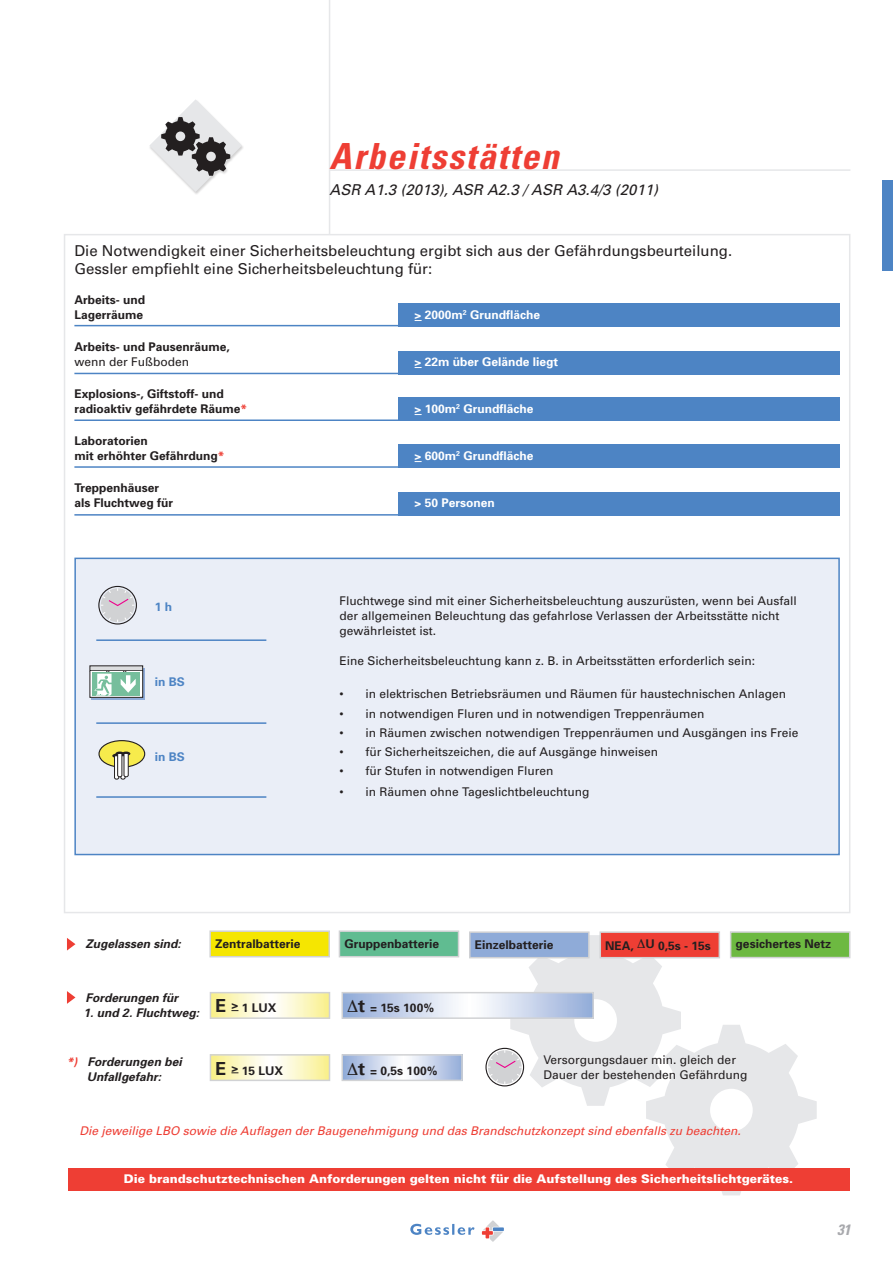
<style>
.page{position:relative;width:893px;height:1263px;background:#fff}
.page>*{position:absolute;margin:0;border:0;box-sizing:border-box;transform-origin:0 0}
.t1{font:italic 700 condensed 36px "Univers";letter-spacing:.05em;color:#ee3e34}
.t2{font:500 15px/18px "Univers CE";color:#231f20}
.t3{font:italic 15px "Univers";color:#231f20}
.t4{font:italic 700 condensed 15px "Univers";color:#a8a9ad}
.t5{font:12px/15px "Univers";color:#231f20}
.t6{font:700 12px/15px "Univers";color:#231f20}
.t7{font:italic 12px "Univers";color:#ee3e34}
.t8{font:900 12px "Univers";color:#fff}
.t9{font:700 12px "Univers";color:#fff}
.t10{font:italic 700 12px/15px "Univers";color:#231f20;text-align:center}
.t11{font:700 12px "Univers";color:#4d84c4}
.s1{color:#ee3e34}
.s2{font-size:18px}
</style>
<div class="page">
<hr style="left:330px;top:169px;width:520px;height:2px;background:#e6e7e9">
<hr style="left:329px;top:0;width:1px;height:234px;background:#e6e7e9">
<svg style="left:482px;top:1220px;width:21px;height:22px"></svg>
<svg style="left:410px;top:1224px;width:65px;height:11px"></svg>
<div style="left:882px;top:180px;width:11px;height:91px;background:#4d84c4"></div>
<div style="left:398px;top:303px;width:442px;height:23px;background:#4d84c4"></div>
<hr style="left:74px;top:325px;width:347px;height:1px;background:#4d84c4">
<div style="left:398px;top:351px;width:442px;height:23px;background:#4d84c4"></div>
<hr style="left:74px;top:373px;width:347px;height:1px;background:#4d84c4">
<div style="left:398px;top:398px;width:442px;height:23px;background:#4d84c4"></div>
<hr style="left:74px;top:419px;width:347px;height:2px;background:#4d84c4">
<div style="left:398px;top:444px;width:442px;height:24px;background:#4d84c4"></div>
<hr style="left:74px;top:466px;width:347px;height:2px;background:#4d84c4">
<div style="left:398px;top:492px;width:442px;height:24px;background:#4d84c4"></div>
<hr style="left:74px;top:514px;width:347px;height:2px;background:#4d84c4">
<svg style="left:67px;top:938px;width:8px;height:12px"></svg>
<svg style="left:67px;top:991px;width:8px;height:13px"></svg>
<svg style="left:213px;top:995px;width:114px;height:21px"></svg>
<div style="left:210px;top:992px;width:120px;height:27px;border:2px solid #d1d2d4"></div>
<svg style="left:213px;top:1057px;width:114px;height:21px"></svg>
<div style="left:210px;top:1054px;width:120px;height:27px;border:2px solid #d1d2d4"></div>
<svg style="left:344px;top:995px;width:145px;height:21px"></svg>
<div style="left:341px;top:992px;width:253px;height:27px;border:2px solid #d1d2d4"></div>
<svg style="left:344px;top:1057px;width:116px;height:21px"></svg>
<div style="left:341px;top:1054px;width:122px;height:27px;border:2px solid #d1d2d4"></div>
<div style="left:731px;top:932px;width:119px;height:25px;background:#6db941"></div>
<div style="left:730px;top:931px;width:120px;height:27px;border:2px solid #d1d2d4"></div>
<div style="left:68px;top:1168px;width:781px;height:23px;background:#ee3e34"></div>
<div style="left:485px;top:1048px;width:39px;height:38px;border:1px solid #231f20;border-radius:50%"></div>
<div style="left:488px;top:1050px;width:34px;height:34px;background:#d8d9da;border-radius:50%"></div>
<hr style="left:488px;top:1067px;width:34px;height:1px;background:#fff">
<svg style="left:489px;top:935px;width:328px;height:260px"></svg>
<div style="left:339px;top:931px;width:119px;height:26px;background:#60bc91"></div>
<div style="left:339px;top:930px;width:120px;height:27px;border:2px solid #d1d2d4"></div>
<div style="left:210px;top:931px;width:119px;height:26px;background:#f5e601"></div>
<div style="left:209px;top:930px;width:121px;height:27px;border:2px solid #d1d2d4"></div>
<div style="left:600px;top:932px;width:119px;height:26px;background:#ee3e34"></div>
<div style="left:599px;top:931px;width:121px;height:27px;border:2px solid #d1d2d4"></div>
<div style="left:470px;top:932px;width:119px;height:26px;background:#8fabd8"></div>
<div style="left:469px;top:931px;width:121px;height:27px;border:2px solid #d1d2d4"></div>
<div style="left:75px;top:558px;width:764px;height:296px;background:#eaeef7"></div>
<div style="left:74px;top:558px;width:766px;height:297px;border:2px solid #4d84c4"></div>
<hr style="left:96px;top:639px;width:170px;height:2px;background:#4d84c4">
<hr style="left:96px;top:722px;width:170px;height:2px;background:#4d84c4">
<hr style="left:96px;top:796px;width:170px;height:2px;background:#4d84c4">
<div style="left:98px;top:586px;width:39px;height:38px;border:1px solid #231f20;border-radius:50%"></div>
<svg style="left:101px;top:588px;width:34px;height:34px"></svg>
<hr style="left:117px;top:588px;width:1px;height:34px;background:#fff">
<hr style="left:101px;top:605px;width:34px;height:1px;background:#fff">
<svg style="left:102px;top:589px;width:31px;height:32px"></svg>
<div style="left:99px;top:741px;width:46px;height:26px;background:#f7eb4c;border-radius:50%"></div>
<div style="left:98px;top:740px;width:47px;height:28px;border:1px solid #231f20;border-radius:50%"></div>
<svg style="left:122px;top:751px;width:8px;height:5px"></svg>
<svg style="left:112px;top:753px;width:17px;height:27px"></svg>
<div style="left:92px;top:668px;width:53px;height:32px;background:linear-gradient(to right,#8fabd8,#8fabd8)"></div>
<div style="left:90px;top:666px;width:53px;height:5px;background:#dcdddf"></div>
<div style="left:90px;top:666px;width:53px;height:5px;border:1px solid #231f20"></div>
<div style="left:90px;top:671px;width:53px;height:26px;background:#fff"></div>
<div style="left:90px;top:671px;width:53px;height:26px;border:1px solid #231f20"></div>
<div style="left:116px;top:672px;width:24px;height:24px;background:#76be9c"></div>
<svg style="left:121px;top:671px;width:15px;height:22px"></svg>
<div style="left:92px;top:672px;width:24px;height:24px;background:#76be9c"></div>
<svg style="left:94px;top:671px;width:18px;height:25px"></svg>
<svg style="left:149px;top:100px;width:93px;height:92px"></svg>
<h1 class="t1" style="left:330px;top:134px;width:231px">Arbeitsstätten</h1>
<p class="t3" style="left:330px;top:181px;width:330px">ASR A1.3 (2013), ASR A2.3 / ASR A3.4/3 (2011)</p>
<p class="t2" style="left:74px;top:242px;width:659px">Die Notwendigkeit einer Sicherheitsbeleuchtung ergibt sich aus der Gefährdungsbeurteilung.<br>Gessler empfiehlt eine Sicherheitsbeleuchtung für:</p>
<p class="t6" style="left:74px;top:293px;width:72px">Arbeits- und<br>Lagerräume</p>
<p class="t9" style="left:415px;top:308px;width:127px">&gt; 2000m<sup>2</sup> Grundfläche</p>
<p class="t6" style="left:74px;top:340px;width:157px">Arbeits- und Pausenräume,</p>
<p class="t5" style="left:74px;top:355px;width:116px">wenn der Fußboden</p>
<p class="t9" style="left:415px;top:355px;width:145px">&gt; 22m über Gelände liegt</p>
<p class="t6" style="left:74px;top:387px;width:174px">Explosions-, Giftstoff- und radioaktiv gefährdete Räume<span class="s1">*</span></p>
<p class="t9" style="left:415px;top:402px;width:120px">&gt; 100m<sup>2</sup> Grundfläche</p>
<p class="t6" style="left:74px;top:434px;width:152px">Laboratorien<br>mit erhöhter Gefährdung<span class="s1">*</span></p>
<p class="t6" style="left:74px;top:481px;width:100px">Treppenhäuser als Fluchtweg für</p>
<p class="t11" style="left:155px;top:599px;width:19px">1 h</p>
<p class="t11" style="left:155px;top:674px;width:32px">in BS</p>
<p class="t11" style="left:155px;top:749px;width:32px">in BS</p>
<p class="t9" style="left:415px;top:449px;width:120px">&gt; 600m<sup>2</sup> Grundfläche</p>
<p class="t9" style="left:415px;top:496px;width:82px">&gt; 50 Personen</p>
<p class="t5" style="left:340px;top:593px;width:459px">Fluchtwege sind mit einer Sicherheitsbeleuchtung auszurüsten, wenn bei Ausfall der allgemeinen Beleuchtung das gefahrlose Verlassen der Arbeitsstätte nicht gewährleistet ist.</p>
<p class="t5" style="left:340px;top:653px;width:417px">Eine Sicherheitsbeleuchtung kann z. B. in Arbeitsstätten erforderlich sein:</p>
<p class="t5" style="left:340px;top:686px;width:448px">• in elektrischen Betriebsräumen und Räumen für haustechnischen Anlagen</p>
<p class="t5" style="left:340px;top:706px;width:366px">• in notwendigen Fluren und in notwendigen Treppenräumen</p>
<p class="t5" style="left:340px;top:725px;width:460px">• in Räumen zwischen notwendigen Treppenräumen und Ausgängen ins Freie</p>
<p class="t5" style="left:340px;top:744px;width:320px">• für Sicherheitszeichen, die auf Ausgänge hinweisen</p>
<p class="t5" style="left:340px;top:764px;width:215px">• für Stufen in notwendigen Fluren</p>
<p class="t5" style="left:340px;top:784px;width:251px">• in Räumen ohne Tageslichtbeleuchtung</p>
<p class="t10" style="left:85px;top:936px;width:97px">Zugelassen sind:</p>
<p class="t6" style="left:215px;top:936px;width:87px">Zentralbatterie</p>
<p class="t6" style="left:344px;top:936px;width:96px">Gruppenbatterie</p>
<p class="t6" style="left:475px;top:937px;width:80px">Einzelbatterie</p>
<p class="t6" style="left:605px;top:938px;width:107px">NEA, ∆U 0,5s - 15s</p>
<p class="t6" style="left:736px;top:937px;width:97px">gesichertes Netz</p>
<p class="t10" style="left:85px;top:990px;width:94px">Forderungen für</p>
<p class="t10" style="left:84px;top:1005px;width:117px">1. und 2. Fluchtweg:</p>
<p class="t10" style="left:67px;top:1054px;width:116px"><span class="s1">*)</span> Forderungen bei<br>Unfallgefahr:</p>
<p class="t6" style="left:215px;top:1001px;width:63px"><span class="s2">E</span> &gt; 1 LUX</p>
<p class="t6" style="left:215px;top:1063px;width:69px"><span class="s2">E</span> &gt; 15 LUX</p>
<p class="t6" style="left:347px;top:1001px;width:88px">∆<span class="s2">t</span> = 15s 100%</p>
<p class="t6" style="left:347px;top:1063px;width:92px">∆<span class="s2">t</span> = 0,5s 100%</p>
<p class="t5" style="left:543px;top:1052px;width:206px">Versorgungsdauer min. gleich der<br>Dauer der bestehenden Gefährdung</p>
<p class="t7" style="left:79px;top:1124px;width:663px">Die jeweilige LBO sowie die Auflagen der Baugenehmigung und das Brandschutzkonzept sind ebenfalls zu beachten.</p>
<p class="t8" style="left:124px;top:1171px;width:671px">Die brandschutztechnischen Anforderungen gelten nicht für die Aufstellung des Sicherheitslichtgerätes.</p>
<p class="t4" style="left:837px;top:1220px;width:15px">31</p>
</div>
